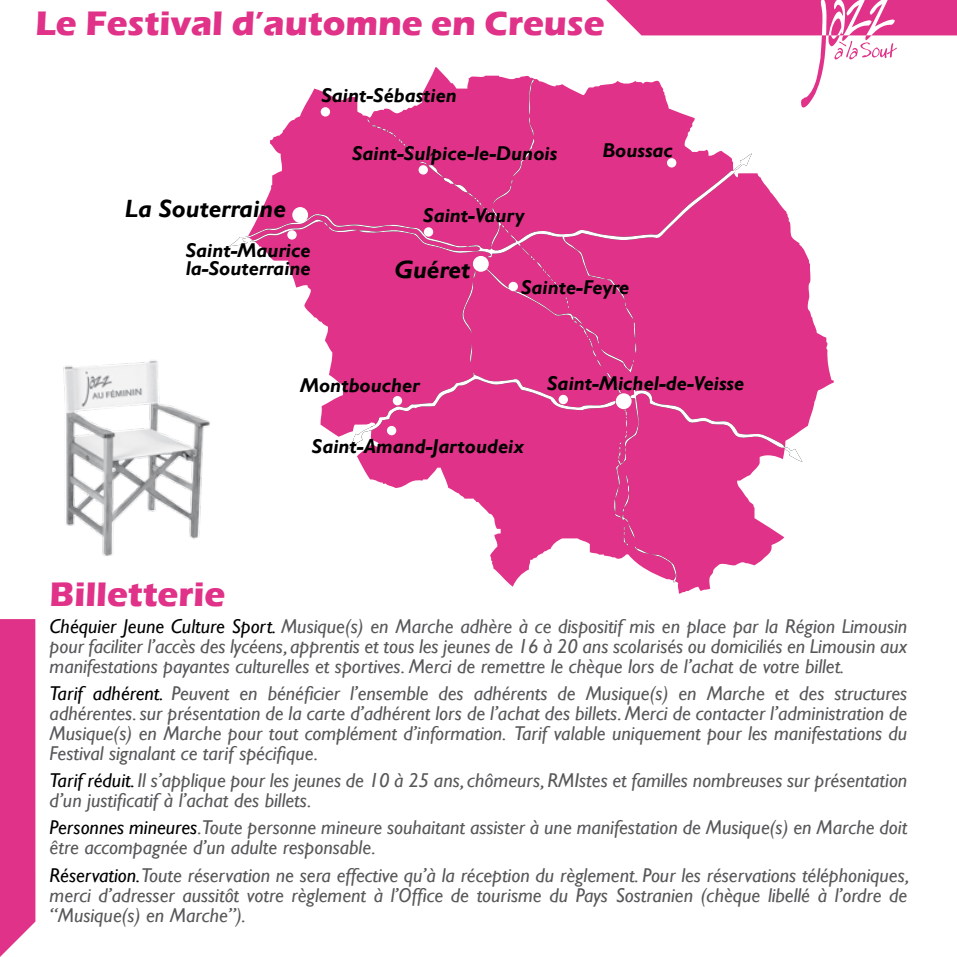
<style>
.page{position:relative;width:957px;height:957px;background:#fff}
.page>*{position:absolute;margin:0;border:0;box-sizing:border-box;transform-origin:0 0}
.t1{font:700 35px "Eras ITC";color:#e03288}
.t2{font:italic 700 25px "Gill Sans";color:#000}
.t3{font:italic 20px/20px "Gill Sans";color:#58585a;text-align:justify}
.t4{font:italic 700 20px/17.5px "Gill Sans";color:#000}
.s1{color:#000}
</style>
<div class="page">
<div style="left:0;top:619px;width:35px;height:338px;background:#e03288"></div>
<svg style="left:250px;top:0;width:707px;height:582px"></svg>
<img style="left:63px;top:360px;width:147px;height:196px">
<h1 class="t1" style="left:35px;top:4px;width:570px">Le Festival d’automne en Creuse</h1>
<p class="t4" style="left:321px;top:87px;width:137px">Saint-Sébastien</p>
<p class="t2" style="left:125px;top:194px;width:163px">La Souterraine</p>
<p class="t4" style="left:186px;top:242px;width:127px">Saint-Maurice la-Souterraine</p>
<p class="t4" style="left:352px;top:145px;width:207px">Saint-Sulpice-le-Dunois</p>
<p class="t4" style="left:423px;top:207px;width:103px">Saint-Vaury</p>
<p class="t4" style="left:602px;top:142px;width:72px">Boussac</p>
<p class="t2" style="left:394px;top:255px;width:77px">Guéret</p>
<p class="t4" style="left:521px;top:279px;width:110px">Sainte-Feyre</p>
<p class="t4" style="left:300px;top:377px;width:121px">Montboucher</p>
<p class="t4" style="left:312px;top:438px;width:214px">Saint-Amand-Jartoudeix</p>
<p class="t4" style="left:547px;top:374px;width:199px">Saint-Michel-de-Veisse</p>
<h1 class="t1" style="left:50px;top:574px;width:177px">Billetterie</h1>
<p class="t3" style="left:50px;top:616px;width:859px"><span class="s1">Chéquier Jeune Culture Sport.</span> Musique(s) en Marche adhère à ce dispositif mis en place par la Région Limousin pour faciliter l’accès des lycéens, apprentis et tous les jeunes de 16 à 20 ans scolarisés ou domiciliés en Limousin aux manifestations payantes culturelles et sportives. Merci de remettre le chèque lors de l’achat de votre billet.</p>
<p class="t3" style="left:50px;top:684px;width:859px"><span class="s1">Tarif adhérent.</span> Peuvent en bénéficier l’ensemble des adhérents de Musique(s) en Marche et des structures adhérentes. sur présentation de la carte d’adhérent lors de l’achat des billets. Merci de contacter l’administration de Musique(s) en Marche pour tout complément d’information. Tarif valable uniquement pour les manifestations du Festival signalant ce tarif spécifique.</p>
<p class="t3" style="left:50px;top:771px;width:859px"><span class="s1">Tarif réduit.</span> Il s’applique pour les jeunes de 10 à 25 ans, chômeurs, RMIstes et familles nombreuses sur présentation d’un justificatif à l’achat des billets.</p>
<p class="t3" style="left:50px;top:818px;width:859px"><span class="s1">Personnes mineures</span>.Toute personne mineure souhaitant assister à une manifestation de Musique(s) en Marche doit être accompagnée d’un adulte responsable.</p>
<p class="t3" style="left:50px;top:865px;width:861px"><span class="s1">Réservation.</span>Toute réservation ne sera effective qu’à la réception du règlement. Pour les réservations téléphoniques, merci d’adresser aussitôt votre règlement à l’Office de tourisme du Pays Sostranien (chèque libellé à l’ordre de “Musique(s) en Marche”).</p>
</div>
